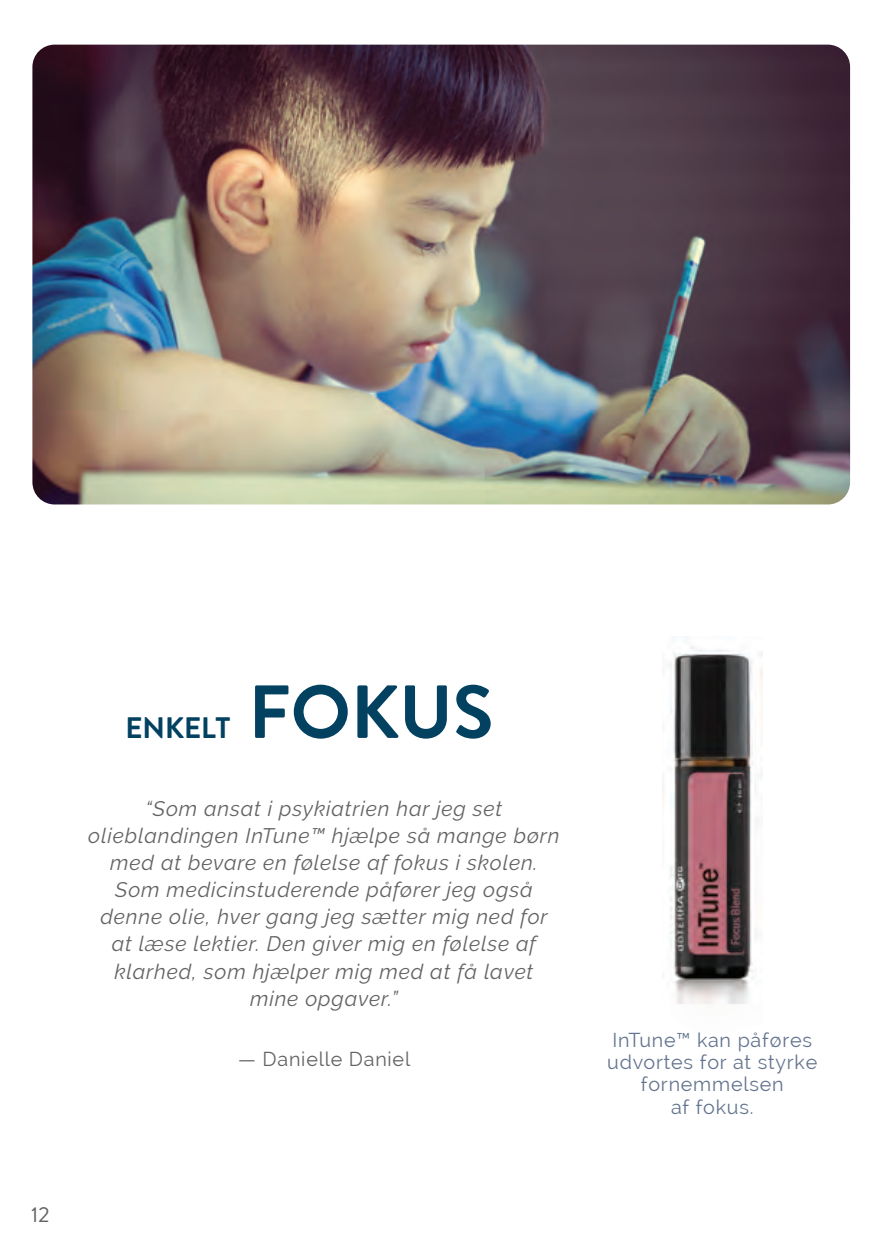
<style>
.page{position:relative;width:886px;height:1253px;background:#fff}
.page>*{position:absolute;margin:0;border:0;box-sizing:border-box;transform-origin:0 0}
.t1{font:700 75px "Brandon Text";color:#034161}
.t2{font:700 29.7px "Brandon Text";color:#034161}
.t3{font:italic 21px/27px "Raleway";letter-spacing:.04em;color:#636366;text-align:center}
.t4{font:21px "Brandon Text";color:#636366}
.t5{font:19.8px/22.2px "Raleway";letter-spacing:.04em;color:#64748e;text-align:center}
.t6{font:19.8px "Raleway";letter-spacing:.04em;color:#636366}
</style>
<div class="page">
<img style="left:662px;top:636px;width:100px;height:368px">
<img style="left:32px;top:45px;width:818px;height:459px">
<h2 class="t2" style="left:126px;top:707px;width:107px">ENKELT</h2>
<h1 class="t1" style="left:249px;top:660px;width:246px">FOKUS</h1>
<p class="t3" style="left:88px;top:795px;width:473px">“Som ansat i psykiatrien har jeg set olieblandingen InTune™ hjælpe så mange børn med at bevare en følelse af fokus i skolen.<br>Som medicinstuderende påfører jeg også denne olie, hver gang jeg sætter mig ned for at læse lektier. Den giver mig en følelse af klarhed, som hjælper mig med at få lavet mine opgaver.”</p>
<p class="t6" style="left:238px;top:1048px;width:173px">— Danielle Daniel</p>
<p class="t4" style="left:31px;top:1200px;width:20px">12</p>
<p class="t5" style="left:607px;top:1029px;width:212px">InTune™ kan påføres udvortes for at styrke fornemmelsen<br>af fokus.</p>
</div>
